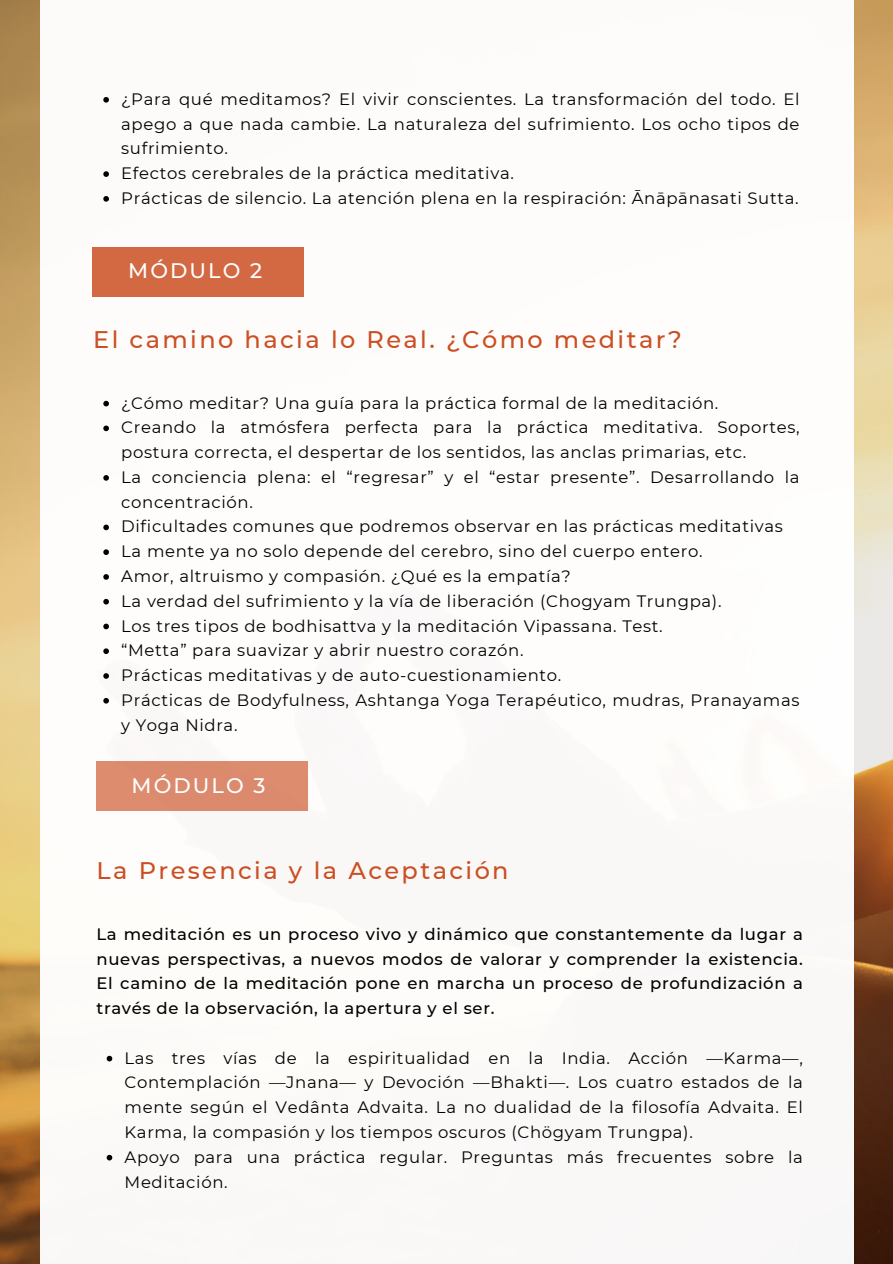
<style>
.page{position:relative;width:893px;height:1264px;background:#fff}
.page>*{position:absolute;margin:0;border:0;box-sizing:border-box;transform-origin:0 0}
.t1{font:500 24px "Montserrat";letter-spacing:.1em;color:#cb4f22}
.t2{font:500 21px "Montserrat";letter-spacing:.1em;color:#fff}
.t3{font:16.5px/24.8px "Montserrat";letter-spacing:.04em;color:#000}
.t4{font:500 16.5px/24.8px "Montserrat";letter-spacing:.04em;color:#000;text-align:justify}
</style>
<div class="page">
<img style="left:0;top:0;width:892px;height:1263px">
<div style="left:40px;top:0;width:813px;height:1263px;background:#fff"></div>
<svg style="left:103px;top:97px;width:6px;height:6px"></svg>
<svg style="left:103px;top:171px;width:6px;height:6px"></svg>
<svg style="left:103px;top:196px;width:6px;height:6px"></svg>
<div style="left:93px;top:247px;width:211px;height:49px;background:#d26943"></div>
<svg style="left:103px;top:401px;width:6px;height:5px"></svg>
<svg style="left:103px;top:425px;width:6px;height:6px"></svg>
<svg style="left:103px;top:475px;width:6px;height:5px"></svg>
<svg style="left:103px;top:524px;width:6px;height:6px"></svg>
<svg style="left:103px;top:549px;width:6px;height:6px"></svg>
<svg style="left:103px;top:574px;width:6px;height:5px"></svg>
<svg style="left:103px;top:599px;width:6px;height:5px"></svg>
<svg style="left:103px;top:623px;width:6px;height:6px"></svg>
<svg style="left:103px;top:648px;width:6px;height:6px"></svg>
<svg style="left:103px;top:673px;width:6px;height:5px"></svg>
<svg style="left:103px;top:698px;width:6px;height:5px"></svg>
<div style="left:96px;top:761px;width:211px;height:50px;background:#db8a6d"></div>
<svg style="left:107px;top:1055px;width:5px;height:6px"></svg>
<svg style="left:107px;top:1154px;width:5px;height:6px"></svg>
<p class="t3" style="left:121px;top:87px;width:679px;text-align:justify">¿Para qué meditamos? El vivir conscientes. La transformación del todo. El apego a que nada cambie. La naturaleza del sufrimiento. Los ocho tipos de sufrimiento.</p>
<p class="t3" style="left:121px;top:161px;width:394px">Efectos cerebrales de la práctica meditativa.</p>
<p class="t3" style="left:121px;top:186px;width:678px">Prácticas de silencio. La atención plena en la respiración: Ānāpānasati Sutta.</p>
<p class="t2" style="left:128px;top:258px;width:136px">MÓDULO 2</p>
<p class="t1" style="left:93px;top:324px;width:590px">El camino hacia lo Real. ¿Cómo meditar?</p>
<p class="t3" style="left:121px;top:390px;width:598px">¿Cómo meditar? Una guía para la práctica formal de la meditación.</p>
<p class="t3" style="left:121px;top:415px;width:679px">Creando la atmósfera perfecta para la práctica meditativa. Soportes, postura correcta, el despertar de los sentidos, las anclas primarias, etc.</p>
<p class="t3" style="left:121px;top:464px;width:679px">La conciencia plena: el “regresar” y el “estar presente”. Desarrollando la concentración.</p>
<p class="t3" style="left:121px;top:514px;width:663px">Dificultades comunes que podremos observar en las prácticas meditativas</p>
<p class="t3" style="left:121px;top:539px;width:582px">La mente ya no solo depende del cerebro, sino del cuerpo entero.</p>
<p class="t3" style="left:121px;top:563px;width:451px">Amor, altruismo y compasión. ¿Qué es la empatía?</p>
<p class="t3" style="left:121px;top:588px;width:601px">La verdad del sufrimiento y la vía de liberación (Chogyam Trungpa).</p>
<p class="t3" style="left:121px;top:613px;width:543px">Los tres tipos de bodhisattva y la meditación Vipassana. Test.</p>
<p class="t3" style="left:121px;top:638px;width:404px">“Metta” para suavizar y abrir nuestro corazón.</p>
<p class="t3" style="left:121px;top:662px;width:441px">Prácticas meditativas y de auto-cuestionamiento.</p>
<p class="t3" style="left:121px;top:687px;width:679px">Prácticas de Bodyfulness, Ashtanga Yoga Terapéutico, mudras, Pranayamas y Yoga Nidra.</p>
<p class="t2" style="left:131px;top:772px;width:136px">MÓDULO 3</p>
<p class="t1" style="left:96px;top:855px;width:413px">La Presencia y la Aceptación</p>
<p class="t4" style="left:96px;top:921px;width:707px">La meditación es un proceso vivo y dinámico que constantemente da lugar a nuevas perspectivas, a nuevos modos de valorar y comprender la existencia.<br>El camino de la meditación pone en marcha un proceso de profundización a través de la observación, la apertura y el ser.</p>
<p class="t3" style="left:125px;top:1045px;width:679px;text-align:justify">Las tres vías de la espiritualidad en la India. Acción —Karma—, Contemplación —Jnana— y Devoción —Bhakti—. Los cuatro estados de la mente según el Vedânta Advaita. La no dualidad de la filosofía Advaita. El Karma, la compasión y los tiempos oscuros (Chögyam Trungpa).</p>
<p class="t3" style="left:125px;top:1144px;width:679px">Apoyo para una práctica regular. Preguntas más frecuentes sobre la<br>Meditación.</p>
</div>
